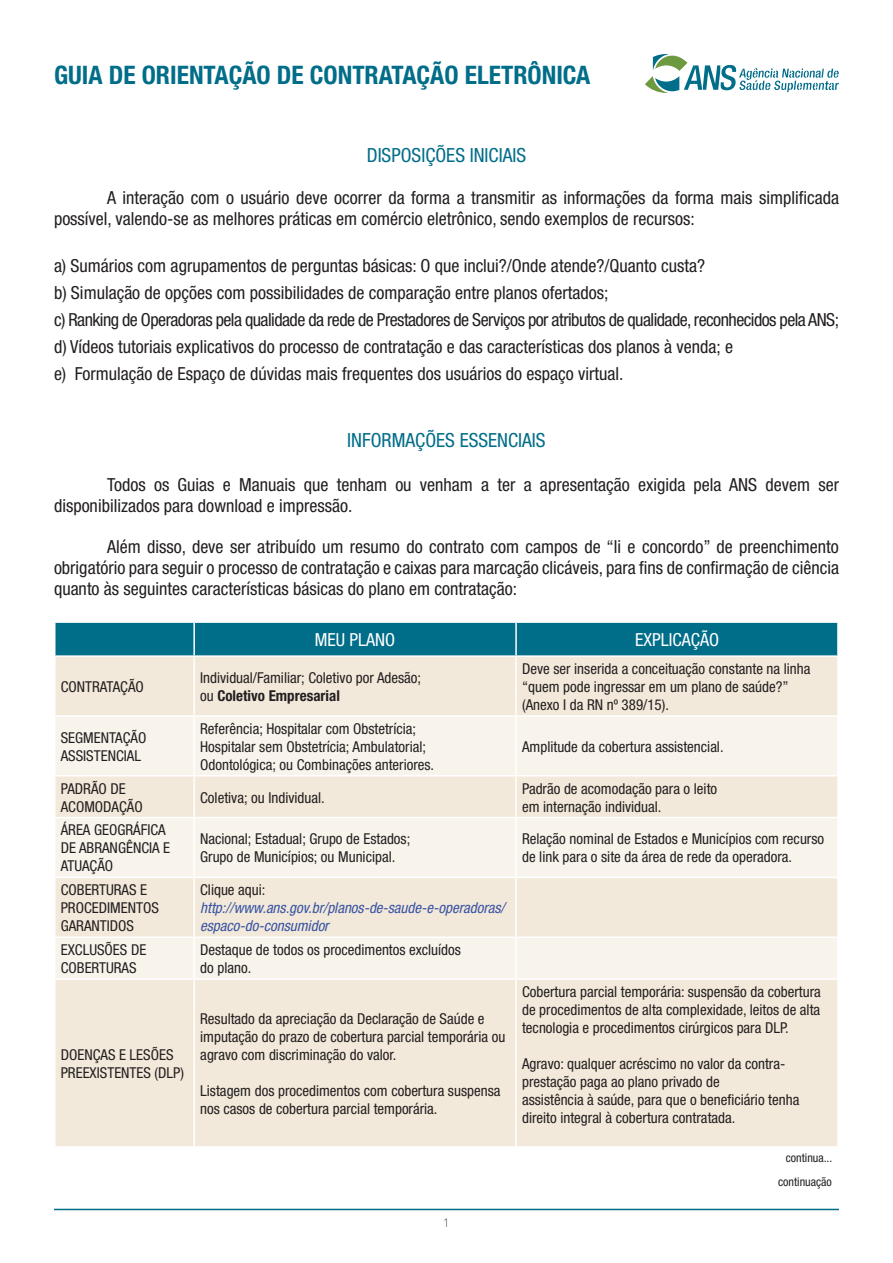
<style>
.page{position:relative;width:893px;height:1263px;background:#fff}
.page>*{position:absolute;margin:0;border:0;box-sizing:border-box;transform-origin:0 0}
.t1{font:700 condensed 25.5px "Helvetica Neue";color:#006d89}
.t2{font:condensed 19.5px "Helvetica Neue";color:#006d89}
.t3{font:condensed 18px/20.7px "Helvetica Neue";color:#231f20}
.t4{font:condensed 18px "Helvetica Neue";letter-spacing:-.03em;color:#231f20}
.t5{font:condensed 18px "Helvetica Neue";color:#fff}
.t6{font:condensed 15px/18px "Helvetica Neue";color:#231f20}
.t7{font:italic condensed 15px/18px "Helvetica Neue";color:#3853a3}
.t8{font:condensed 12px "Helvetica Neue";color:#231f20}
.t9{font:100 condensed 12px "Helvetica Neue";color:#231f20}
.s1{font-weight:700}
</style>
<div class="page">
<hr style="left:54px;top:1209px;width:785px;height:1px;background:#006d89">
<svg style="left:645px;top:54px;width:194px;height:39px"></svg>
<div style="left:55px;top:623px;width:782px;height:32px;background:#006d89"></div>
<div style="left:55px;top:657px;width:782px;height:489px;background:#f2e9da"></div>
<svg style="left:55px;top:717px;width:782px;height:261px;background:#f5efe5"></svg>
<hr style="left:193px;top:623px;width:2px;height:32px;background:#fff">
<hr style="left:515px;top:623px;width:2px;height:32px;background:#fff">
<hr style="left:193px;top:657px;width:2px;height:58px;background:#fff">
<hr style="left:515px;top:657px;width:2px;height:58px;background:#fff">
<hr style="left:54px;top:715px;width:140px;height:2px;background:#fff">
<hr style="left:194px;top:715px;width:322px;height:2px;background:#fff">
<hr style="left:193px;top:717px;width:2px;height:58px;background:#fff">
<hr style="left:516px;top:715px;width:323px;height:2px;background:#fff">
<hr style="left:515px;top:717px;width:2px;height:58px;background:#fff">
<hr style="left:54px;top:775px;width:140px;height:1px;background:#fff">
<hr style="left:194px;top:775px;width:322px;height:1px;background:#fff">
<hr style="left:193px;top:776px;width:2px;height:41px;background:#fff">
<hr style="left:516px;top:775px;width:323px;height:1px;background:#fff">
<hr style="left:515px;top:776px;width:2px;height:41px;background:#fff">
<hr style="left:54px;top:817px;width:140px;height:1px;background:#fff">
<hr style="left:194px;top:817px;width:322px;height:1px;background:#fff">
<hr style="left:193px;top:818px;width:2px;height:59px;background:#fff">
<hr style="left:516px;top:817px;width:323px;height:1px;background:#fff">
<hr style="left:515px;top:818px;width:2px;height:59px;background:#fff">
<hr style="left:54px;top:877px;width:140px;height:1px;background:#fff">
<hr style="left:194px;top:877px;width:322px;height:1px;background:#fff">
<hr style="left:193px;top:878px;width:2px;height:58px;background:#fff">
<hr style="left:516px;top:877px;width:323px;height:1px;background:#fff">
<hr style="left:515px;top:878px;width:2px;height:58px;background:#fff">
<hr style="left:54px;top:936px;width:140px;height:2px;background:#fff">
<hr style="left:194px;top:936px;width:322px;height:2px;background:#fff">
<hr style="left:193px;top:938px;width:2px;height:40px;background:#fff">
<hr style="left:516px;top:936px;width:323px;height:2px;background:#fff">
<hr style="left:515px;top:938px;width:2px;height:40px;background:#fff">
<hr style="left:54px;top:978px;width:140px;height:2px;background:#fff">
<hr style="left:194px;top:978px;width:322px;height:2px;background:#fff">
<hr style="left:193px;top:980px;width:2px;height:166px;background:#fff">
<hr style="left:516px;top:978px;width:323px;height:2px;background:#fff">
<hr style="left:515px;top:980px;width:2px;height:166px;background:#fff">
<p class="t1" style="left:54px;top:60px;width:538px">GUIA DE ORIENTAÇÃO DE CONTRATAÇÃO ELETRÔNICA</p>
<p class="t2" style="left:367px;top:144px;width:161px">DISPOSIÇÕES INICIAIS</p>
<p class="t3" style="left:54px;top:187px;width:786px;text-indent:53px">A interação com o usuário deve ocorrer da forma a transmitir as informações da forma mais simplificada possível, valendo-se as melhores práticas em comércio eletrônico, sendo exemplos de recursos:</p>
<p class="t3" style="left:54px;top:256px;width:652px">a) Sumários com agrupamentos de perguntas básicas: O que inclui?/Onde atende?/Quanto custa?</p>
<p class="t3" style="left:54px;top:283px;width:556px">b) Simulação de opções com possibilidades de comparação entre planos ofertados;</p>
<p class="t4" style="left:54px;top:310px;width:786px">c) Ranking de Operadoras pela qualidade da rede de Prestadores de Serviços por atributos de qualidade, reconhecidos pela ANS;</p>
<p class="t3" style="left:54px;top:337px;width:681px">d) Vídeos tutoriais explicativos do processo de contratação e das características dos planos à venda; e</p>
<p class="t3" style="left:54px;top:364px;width:571px">e) Formulação de Espaço de dúvidas mais frequentes dos usuários do espaço virtual.</p>
<p class="t2" style="left:347px;top:429px;width:200px">INFORMAÇÕES ESSENCIAIS</p>
<p class="t3" style="left:54px;top:474px;width:787px;text-indent:53px">Todos os Guias e Manuais que tenham ou venham a ter a apresentação exigida pela ANS devem ser disponibilizados para download e impressão.</p>
<p class="t3" style="left:54px;top:536px;width:786px;text-align:justify;text-indent:53px">Além disso, deve ser atribuído um resumo do contrato com campos de “li e concordo” de preenchimento obrigatório para seguir o processo de contratação e caixas para marcação clicáveis, para fins de confirmação de ciência quanto às seguintes características básicas do plano em contratação:</p>
<p class="t5" style="left:315px;top:629px;width:82px">MEU PLANO</p>
<p class="t5" style="left:635px;top:629px;width:86px">EXPLICAÇÃO</p>
<p class="t6" style="left:61px;top:677px;width:85px">CONTRATAÇÃO</p>
<p class="t6" style="left:200px;top:668px;width:222px">Individual/Familiar; Coletivo por Adesão; ou <span class="s1">Coletivo Empresarial</span></p>
<p class="t6" style="left:522px;top:659px;width:290px">Deve ser inserida a conceituação constante na linha “quem pode ingressar em um plano de saúde?” (Anexo I da RN nº 389/15).</p>
<p class="t6" style="left:61px;top:728px;width:87px">SEGMENTAÇÃO<br>ASSISTENCIAL</p>
<p class="t6" style="left:200px;top:719px;width:217px">Referência; Hospitalar com Obstetrícia;</p>
<p class="t6" style="left:200px;top:737px;width:227px">Hospitalar sem Obstetrícia; Ambulatorial;</p>
<p class="t6" style="left:200px;top:755px;width:236px">Odontológica; ou Combinações anteriores.</p>
<p class="t6" style="left:522px;top:737px;width:203px">Amplitude da cobertura assistencial.</p>
<p class="t6" style="left:61px;top:779px;width:83px">PADRÃO DE<br>ACOMODAÇÃO</p>
<p class="t6" style="left:200px;top:788px;width:126px">Coletiva; ou Individual.</p>
<p class="t6" style="left:522px;top:779px;width:197px">Padrão de acomodação para o leito em internação individual.</p>
<p class="t6" style="left:61px;top:821px;width:111px">ÁREA GEOGRÁFICA<br>DE ABRANGÊNCIA E<br>ATUAÇÃO</p>
<p class="t6" style="left:200px;top:830px;width:212px">Nacional; Estadual; Grupo de Estados;</p>
<p class="t6" style="left:522px;top:830px;width:304px">Relação nominal de Estados e Municípios com recurso de link para o site da área de rede da operadora.</p>
<p class="t6" style="left:200px;top:848px;width:197px">Grupo de Municípios; ou Municipal.</p>
<p class="t6" style="left:61px;top:881px;width:100px">COBERTURAS E<br>PROCEDIMENTOS</p>
<p class="t6" style="left:61px;top:917px;width:75px">GARANTIDOS</p>
<p class="t6" style="left:200px;top:881px;width:67px">Clique aqui:</p>
<p class="t7" style="left:200px;top:899px;width:306px">http://www.ans.gov.br/planos-de-saude-e-operadoras/ espaco-do-consumidor</p>
<p class="t6" style="left:61px;top:941px;width:87px">EXCLUSÕES DE<br>COBERTURAS</p>
<p class="t6" style="left:200px;top:941px;width:262px">Destaque de todos os procedimentos excluídos do plano.</p>
<p class="t6" style="left:61px;top:1045px;width:125px">DOENÇAS E LESÕES<br>PREEXISTENTES (DLP)</p>
<p class="t6" style="left:200px;top:1009px;width:307px">Resultado da apreciação da Declaração de Saúde e imputação do prazo de cobertura parcial temporária ou agravo com discriminação do valor.</p>
<p class="t6" style="left:200px;top:1081px;width:302px">Listagem dos procedimentos com cobertura suspensa nos casos de cobertura parcial temporária.</p>
<p class="t9" style="left:444px;top:1216px;width:7px">1</p>
<p class="t6" style="left:522px;top:982px;width:300px;text-align:justify">Cobertura parcial temporária: suspensão da cobertura de procedimentos de alta complexidade, leitos de alta tecnologia e procedimentos cirúrgicos para DLP.</p>
<p class="t6" style="left:522px;top:1054px;width:265px">Agravo: qualquer acréscimo no valor da contra&shy;prestação paga ao plano privado de</p>
<p class="t6" style="left:522px;top:1090px;width:279px">assistência à saúde, para que o beneficiário tenha direito integral à cobertura contratada.</p>
<p class="t8" style="left:786px;top:1151px;width:48px">continua...</p>
<p class="t8" style="left:778px;top:1175px;width:55px">continuação</p>
</div>
